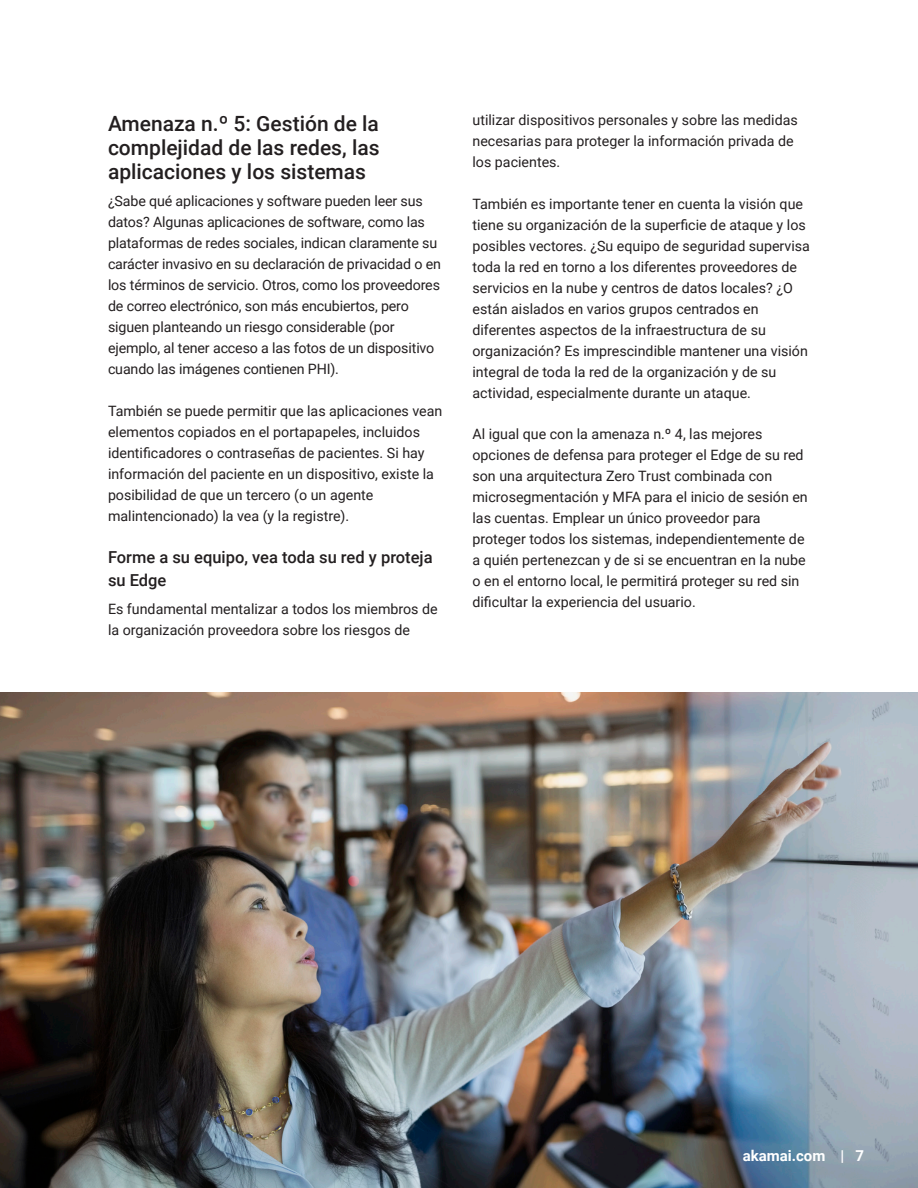
<style>
.page{position:relative;width:918px;height:1188px;background:#fff}
.page>*{position:absolute;margin:0;border:0;box-sizing:border-box;transform-origin:0 0}
.Body{font:500 21px/24px "Roboto";color:#231f20;text-align:justify}
.Subhead{font:500 16.5px/22.5px "Roboto";color:#231f20}
.Subtitle{font:700 15px "Roboto";color:#fff}
.Body-2{font:14.25px/21px "Roboto";color:#231f20}
</style>
<div class="page">
<img style="left:0;top:692px;width:918px;height:496px">
<p class="Body" style="left:108px;top:110px;width:273px">Amenaza n.º 5: Gestión de la complejidad de las redes, las aplicaciones y los sistemas</p>
<p class="Body-2" style="left:108px;top:190px;width:335px">¿Sabe qué aplicaciones y software pueden leer sus datos? Algunas aplicaciones de software, como las plataformas de redes sociales, indican claramente su carácter invasivo en su declaración de privacidad o en los términos de servicio. Otros, como los proveedores de correo electrónico, son más encubiertos, pero siguen planteando un riesgo considerable (por ejemplo, al tener acceso a las fotos de un dispositivo cuando las imágenes contienen PHI).</p>
<p class="Body-2" style="left:108px;top:399px;width:336px">También se puede permitir que las aplicaciones vean elementos copiados en el portapapeles, incluidos identificadores o contraseñas de pacientes. Si hay información del paciente en un dispositivo, existe la posibilidad de que un tercero (o un agente malintencionado) la vea (y la registre).</p>
<p class="Subhead" style="left:108px;top:546px;width:326px">Forme a su equipo, vea toda su red y proteja su Edge</p>
<p class="Body-2" style="left:108px;top:597px;width:331px">Es fundamental mentalizar a todos los miembros de la organización proveedora sobre los riesgos de</p>
<p class="Body-2" style="left:472px;top:109px;width:327px">utilizar dispositivos personales y sobre las medidas necesarias para proteger la información privada de los pacientes.</p>
<p class="Body-2" style="left:472px;top:193px;width:339px">También es importante tener en cuenta la visión que tiene su organización de la superficie de ataque y los posibles vectores. ¿Su equipo de seguridad supervisa toda la red en torno a los diferentes proveedores de servicios en la nube y centros de datos locales? ¿O están aislados en varios grupos centrados en diferentes aspectos de la infraestructura de su organización? Es imprescindible mantener una visión integral de toda la red de la organización y de su actividad, especialmente durante un ataque.</p>
<p class="Body-2" style="left:472px;top:423px;width:337px">Al igual que con la amenaza n.º 4, las mejores opciones de defensa para proteger el Edge de su red son una arquitectura Zero Trust combinada con microsegmentación y MFA para el inicio de sesión en las cuentas. Emplear un único proveedor para proteger todos los sistemas, independientemente de a quién pertenezcan y de si se encuentran en la nube o en el entorno local, le permitirá proteger su red sin dificultar la experiencia del usuario.</p>
<p class="Subtitle" style="left:743px;top:1145px;width:123px">akamai.com | 7</p>
</div>
